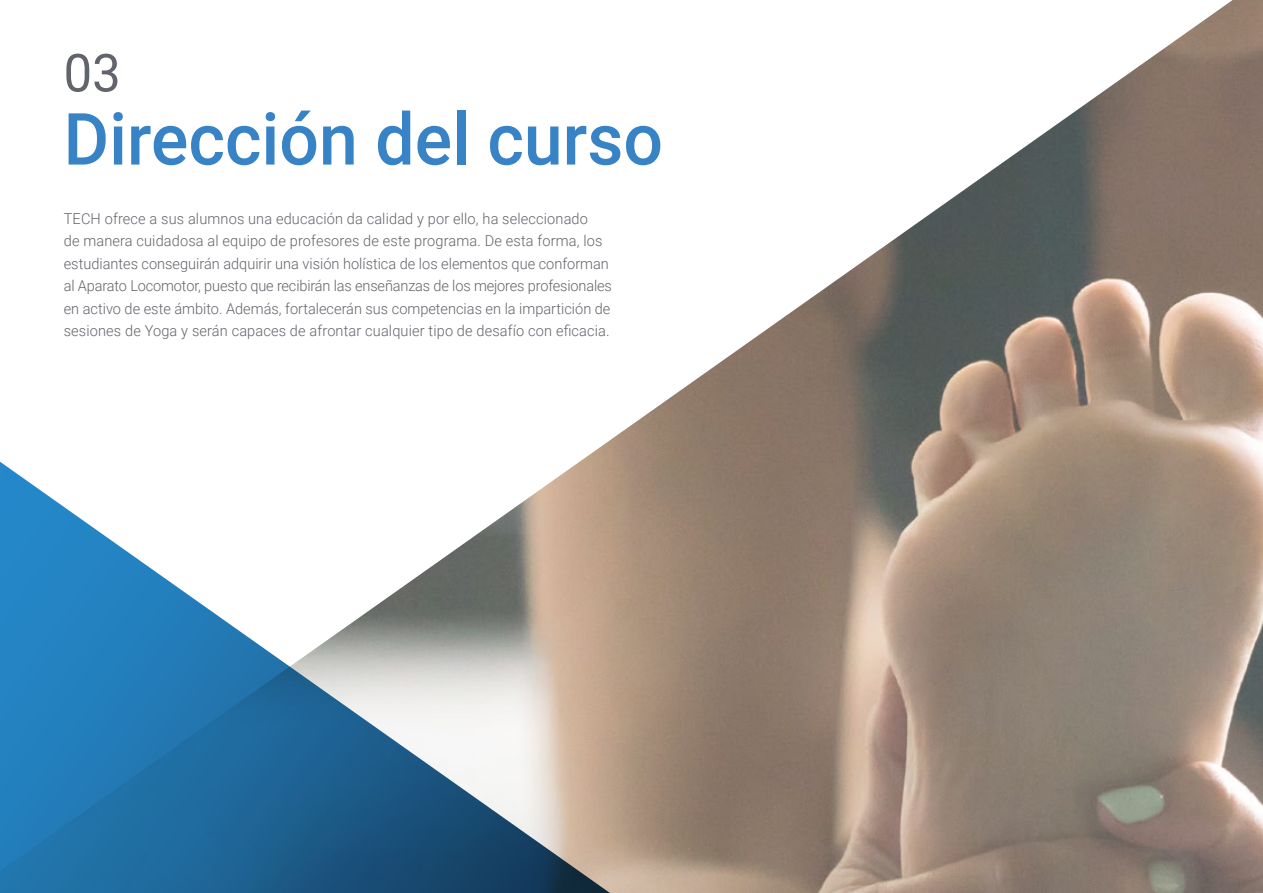
<style>
.page{position:relative;width:1263px;height:893px;background:#fff}
.page>*{position:absolute;margin:0;border:0;box-sizing:border-box;transform-origin:0 0}
.t1{font:500 72px "Roboto";color:#3783c5}
.t2{font:52.5px "Roboto";color:#61646a}
.t3{font:300 15px/22.5px "Roboto";color:#61646a}
</style>
<div class="page">
<img style="left:602px;top:0;width:661px;height:893px">
<svg style="left:0;top:446px;width:640px;height:447px"></svg>
<h2 class="t2" style="left:64px;top:36px;width:59px">03</h2>
<h1 class="t1" style="left:64px;top:89px;width:601px">Dirección del curso</h1>
<p class="t3" style="left:64px;top:207px;width:550px">TECH ofrece a sus alumnos una educación da calidad y por ello, ha seleccionado<br>de manera cuidadosa al equipo de profesores de este programa. De esta forma, los estudiantes conseguirán adquirir una visión holística de los elementos que conforman al Aparato Locomotor, puesto que recibirán las enseñanzas de los mejores profesionales en activo de este ámbito. Además, fortalecerán sus competencias en la impartición de sesiones de Yoga y serán capaces de afrontar cualquier tipo de desafío con eficacia.</p>
</div>
